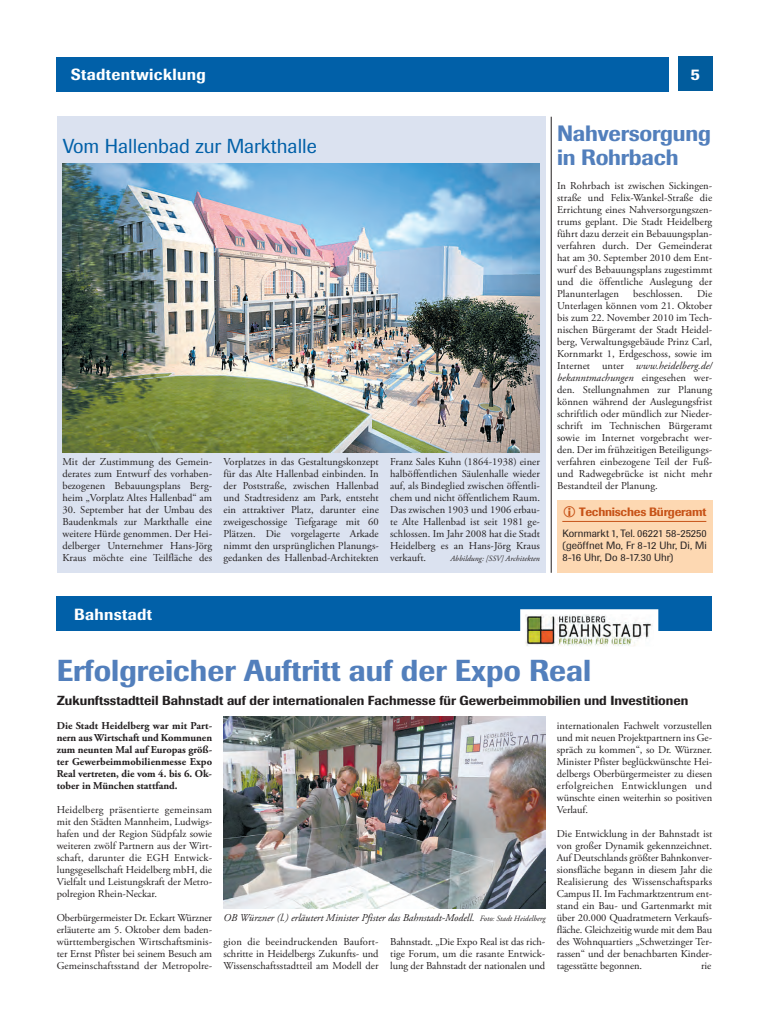
<style>
.page{position:relative;width:769px;height:1032px;background:#fff}
.page>*{position:absolute;margin:0;border:0;box-sizing:border-box;transform-origin:0 0}
.t1{font:500 30px "Imago BQ";color:#527fbc}
.t2{font:500 22px/24px "Imago BQ";letter-spacing:-.01em;color:#527fbc}
.t3{font:20px "Imago BQ";color:#0160a8}
.t4{font:500 16px "Imago BQ";letter-spacing:.02em;color:#fff}
.t5{font:500 13px "Imago BQ";color:#231f20}
.t6{font:500 12px "Imago BQ";letter-spacing:-.02em;color:#c75318}
.t7{font:10.5px/12px "Adobe Garamond Pro";letter-spacing:.005em;color:#231f20;text-align:justify}
.t8{font:700 10.5px/12px "Adobe Garamond Pro";color:#231f20;text-align:justify}
.t9{font:italic 10.5px "Adobe Garamond Pro";letter-spacing:-.005em;color:#231f20}
.t10{font:10.5px "Imago BQ";color:#231f20}
.t11{font:italic 8px "Adobe Garamond Pro";letter-spacing:.005em;color:#231f20}
.s1{font-style:italic}
.s2{font-size:8px}
</style>
<div class="page">
<hr style="left:550px;top:117px;width:1px;height:456px;background:#231f20">
<div style="left:556px;top:501px;width:156px;height:72px;background:#fdd8b2"></div>
<hr style="left:562px;top:521px;width:144px;height:1px;background:#c75318">
<div style="left:677px;top:57px;width:34px;height:34px;background:#015c9d"></div>
<div style="left:57px;top:57px;width:611px;height:34px;background:#0160a8"></div>
<div style="left:57px;top:117px;width:488px;height:456px;background:#dbe2f0"></div>
<img style="left:62px;top:164px;width:477px;height:288px">
<div style="left:57px;top:597px;width:654px;height:34px;background:#0160a8"></div>
<img style="left:526px;top:615px;width:126px;height:30px">
<div style="left:520px;top:609px;width:138px;height:42px;border:5px solid #fff"></div>
<img style="left:223px;top:717px;width:322px;height:192px">
<p class="t4" style="left:71px;top:65px;width:136px">Stadtentwicklung</p>
<p class="t4" style="left:690px;top:64px;width:11px">5</p>
<p class="t3" style="left:63px;top:134px;width:255px">Vom Hallenbad zur Markthalle</p>
<p class="t7" style="left:62px;top:456px;width:151px">Mit der Zustimmung des Gemein&shy;derates zum Entwurf des vorhaben&shy;bezogenen Bebauungsplans Berg&shy;heim „Vorplatz Altes Hallenbad“ am</p>
<p class="t7" style="left:62px;top:504px;width:151px">30. September hat der Umbau des Baudenkmals zur Markthalle eine weitere Hürde genommen. Der Hei&shy;delberger Unternehmer Hans-Jörg Kraus möchte eine Teilfläche des</p>
<p class="t7" style="left:223px;top:456px;width:157px">Vorplatzes in das Gestaltungskonzept für das Alte Hallenbad einbinden. In der Poststraße, zwischen Hallenbad und Stadtresidenz am Park, entsteht ein attraktiver Platz, darunter eine zweigeschossige Tiefgarage mit 60<br>Plätzen. Die vorgelagerte Arkade nimmt den ursprünglichen Planungs&shy;gedanken des Hallenbad-Architekten</p>
<p class="t7" style="left:390px;top:456px;width:151px">Franz Sales Kuhn (1864-1938) einer halböffentlichen Säulenhalle wieder auf, als Bindeglied zwischen öffentli&shy;chem und nicht öffentlichem Raum.<br>Das zwischen 1903 und 1906 erbau&shy;te Alte Hallenbad ist seit 1981 ge&shy;schlossen. Im Jahr 2008 hat die Stadt Heidelberg es an Hans-Jörg Kraus verkauft.</p>
<p class="t11" style="left:450px;top:553px;width:91px">Abbildung: [SSV] Architekten</p>
<h1 class="t2" style="left:557px;top:121px;width:155px">Nahversorgung in Rohrbach</h1>
<p class="t7" style="left:557px;top:180px;width:156px">In Rohrbach ist zwischen Sickingen&shy;straße und Felix-Wankel-Straße die Errichtung eines Nahversorgungszen&shy;trums geplant. Die Stadt Heidelberg führt dazu derzeit ein Bebauungsplan&shy;verfahren durch. Der Gemeinderat hat am 30. September 2010 dem Ent&shy;wurf des Bebauungsplans zugestimmt und die öffentliche Auslegung der Planunterlagen</p>
<p class="t7" style="left:632px;top:288px;width:51px">beschlossen.</p>
<p class="t7" style="left:557px;top:288px;width:156px;text-indent:140px">Die Unterlagen können vom 21. Oktober bis zum 22. November 2010 im Tech&shy;nischen Bürgeramt der Stadt Heidel&shy;berg, Verwaltungsgebäude Prinz Carl, Kornmarkt 1, Erdgeschoss, sowie im Internet unter <span class="s1">www.heidelberg.de/ bekanntmachungen</span> eingesehen wer&shy;den. Stellungnahmen zur Planung können während der Auslegungsfrist schriftlich oder mündlich zur Nieder&shy;schrift im Technischen Bürgeramt sowie im Internet vorgebracht wer&shy;den. Der im frühzeitigen Beteiligungs&shy;verfahren einbezogene Teil der Fuß&shy;und Radwegebrücke ist nicht mehr Bestandteil der Planung.</p>
<p class="t6" style="left:579px;top:505px;width:129px">Technisches Bürgeramt</p>
<p class="t10" style="left:562px;top:527px;width:146px">Kornmarkt 1, Tel. 06221 58-25250</p>
<p class="t10" style="left:562px;top:539px;width:146px">(geöffnet Mo, Fr 8-12 Uhr, Di, Mi</p>
<p class="t10" style="left:562px;top:551px;width:112px">8-16 Uhr, Do 8-17.30 Uhr)</p>
<p class="t4" style="left:74px;top:605px;width:79px">Bahnstadt</p>
<h1 class="t1" style="left:57px;top:652px;width:535px">Erfolgreicher Auftritt auf der Expo Real</h1>
<h3 class="t5" style="left:57px;top:692px;width:632px">Zukunftsstadtteil Bahnstadt auf der internationalen Fachmesse für Gewerbeimmobilien und Investitionen</h3>
<p class="t8" style="left:57px;top:720px;width:157px">Die Stadt Heidelberg war mit Part&shy;nern aus Wirtschaft und Kommunen zum neunten Mal auf Europas größ&shy;ter Gewerbeimmobilienmesse Expo Real vertreten, die vom 4. bis 6. Ok&shy;tober in München stattfand.</p>
<p class="t7" style="left:57px;top:804px;width:157px">Heidelberg präsentierte gemeinsam mit den Städten Mannheim, Ludwigs&shy;hafen und der Region Südpfalz sowie weiteren zwölf Partnern aus der Wirt&shy;schaft, darunter die EGH Entwick&shy;lungsgesellschaft Heidelberg mbH, die Vielfalt und Leistungskraft der Metro&shy;polregion Rhein-Neckar.</p>
<p class="t7" style="left:57px;top:912px;width:157px">Oberbürgermeister Dr. Eckart Würzner erläuterte am 5. Oktober dem baden&shy;württembergischen Wirtschaftsminis&shy;ter Ernst Pfister bei seinem Besuch am Gemeinschaftsstand der Metropolre-</p>
<p class="t7" style="left:556px;top:720px;width:157px">internationalen Fachwelt vorzustellen und mit neuen Projektpartnern ins Ge&shy;spräch zu kommen“, so Dr. Würzner.<br>Minister Pfister beglückwünschte Hei&shy;delbergs Oberbürgermeister zu diesen erfolgreichen Entwicklungen und wünschte einen weiterhin so positiven Verlauf.</p>
<p class="t7" style="left:556px;top:828px;width:157px">Die Entwicklung in der Bahnstadt ist von großer Dynamik gekennzeichnet.<br>Auf Deutschlands größter Bahnkonver&shy;sionsfläche begann in diesem Jahr die Realisierung des Wissenschaftsparks Campus II. Im Fachmarktzentrum ent&shy;stand ein Bau- und Gartenmarkt mit über 20.000 Quadratmetern Verkaufs&shy;fläche. Gleichzeitig wurde mit dem Bau des Wohnquartiers „Schwetzinger Ter&shy;rassen“ und der benachbarten Kinder&shy;tagesstätte begonnen.</p>
<p class="t9" style="left:223px;top:911px;width:323px">OB Würzner (l.) erläutert Minister Pfister das Bahnstadt-Modell. <span class="s2">Foto: Stadt Heidelberg</span></p>
<p class="t7" style="left:390px;top:936px;width:156px">Bahnstadt. „Die Expo Real ist das rich&shy;tige Forum, um die rasante Entwick&shy;lung der Bahnstadt der nationalen und</p>
<p class="t7" style="left:223px;top:936px;width:156px">gion die beeindruckenden Baufort&shy;schritte in Heidelbergs Zukunfts- und Wissenschaftsstadtteil am Modell der</p>
<p class="t7" style="left:700px;top:960px;width:12px">rie</p>
</div>
